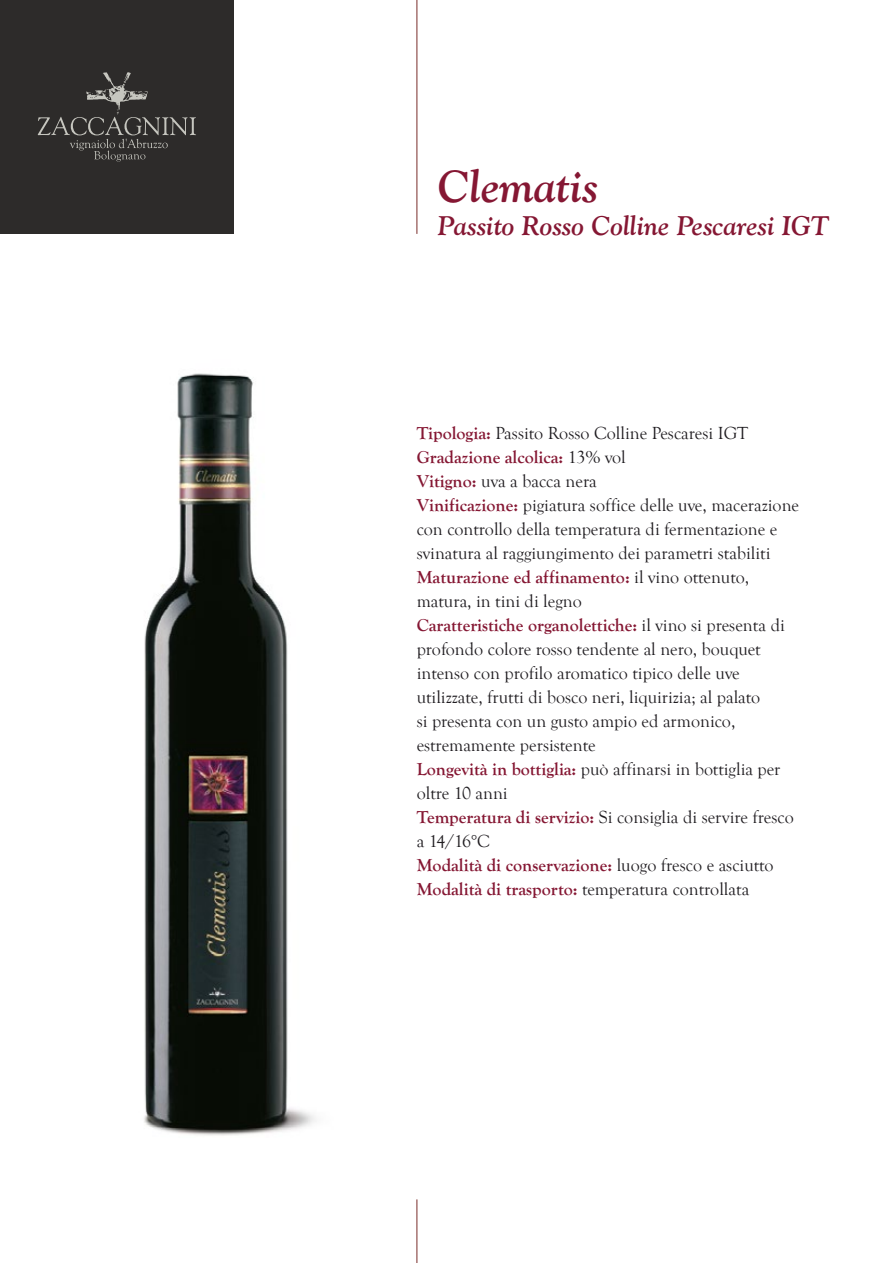
<style>
.page{position:relative;width:893px;height:1263px;background:#fff}
.page>*{position:absolute;margin:0;border:0;box-sizing:border-box;transform-origin:0 0}
.t1{font:italic 700 45px "Goudy Old Style BT";color:#851733}
.t2{font:italic 700 27px "Goudy Old Style BT";color:#851733}
.t3{font:18px/24px "Goudy Old Style T";color:#1f1c20}
.s1{font-weight:700;color:#851733}
</style>
<div class="page">
<div style="left:0;top:0;width:234px;height:234px;background:#2d2b2a"></div>
<svg style="left:38px;top:72px;width:158px;height:90px"></svg>
<img style="left:144px;top:373px;width:172px;height:763px">
<hr style="left:417px;top:0;width:1px;height:234px;background:#782b29">
<hr style="left:417px;top:1199px;width:1px;height:64px;background:#782b29">
<h1 class="t1" style="left:438px;top:159px;width:162px">Clematis</h1>
<h2 class="t2" style="left:438px;top:209px;width:392px">Passito Rosso Colline Pescaresi IGT</h2>
<p class="t3" style="left:417px;top:422px;width:384px"><span class="s1">Tipologia:</span> Passito Rosso Colline Pescaresi IGT <span class="s1">Gradazione alcolica:</span> 13% vol<br><span class="s1">Vitigno:</span> uva a bacca nera<br><span class="s1">Vinificazione:</span> pigiatura soffice delle uve, macerazione con controllo della temperatura di fermentazione e svinatura al raggiungimento dei parametri stabiliti <span class="s1">Maturazione ed affinamento:</span> il vino ottenuto, matura, in tini di legno<br><span class="s1">Caratteristiche organolettiche:</span> il vino si presenta di profondo colore rosso tendente al nero, bouquet intenso con profilo aromatico tipico delle uve utilizzate, frutti di bosco neri, liquirizia; al palato<br>si presenta con un gusto ampio ed armonico, estremamente persistente<br><span class="s1">Longevità in bottiglia:</span> può affinarsi in bottiglia per oltre 10 anni<br><span class="s1">Temperatura di servizio:</span> Si consiglia di servire fresco a 14/16°C<br><span class="s1">Modalità di conservazione:</span> luogo fresco e asciutto <span class="s1">Modalità di trasporto:</span> temperatura controllata</p>
</div>
